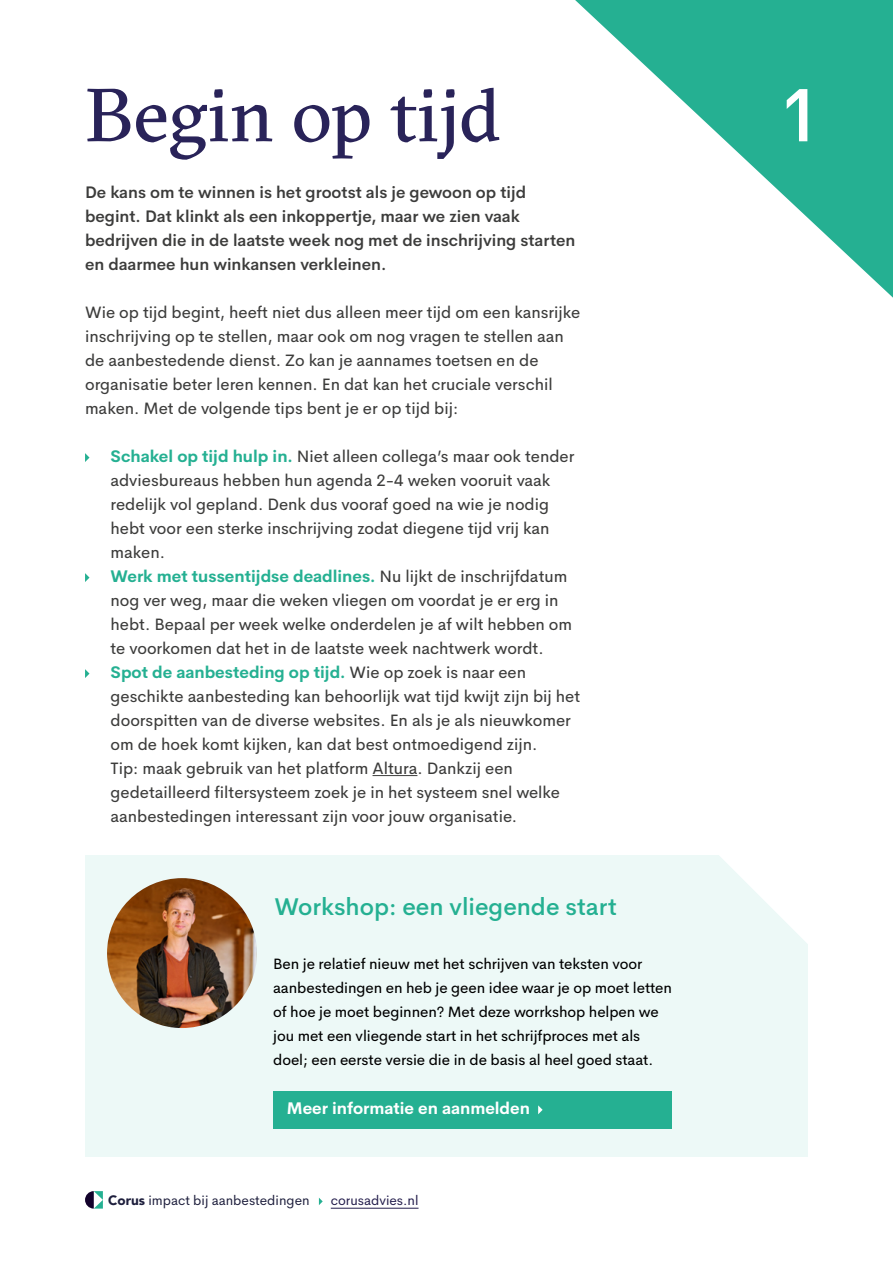
<style>
.page{position:relative;width:893px;height:1263px;background:#fff}
.page>*{position:absolute;margin:0;border:0;box-sizing:border-box;transform-origin:0 0}
.t1{font:75px "GT Sectra";color:#292359}
.t2{font:500 75px "Cerebri Sans Pro";color:#fff}
.t3{font:500 24px "Cerebri Sans Pro";color:#25b092}
.t4{font:16.5px/24px "Cerebri Sans Pro";color:#3c3c3b}
.t5{font:600 16.5px/24px "Cerebri Sans Pro";color:#3c3c3b}
.t6{font:700 16.5px "Cerebri Sans Pro";color:#fff}
.t7{font:15px/24px "Cerebri Sans Pro";letter-spacing:-.005em;color:#000}
.t8{font:13.5px "Cerebri Sans Pro";color:#1e1f3d}
.t9{font:13.5px "Cerebri Sans Pro";color:#231d4c}
.s1{font-weight:700;color:#25b092}
.s2{font-family:"Avenir LT Std";font-weight:900}
</style>
<div class="page">
<svg style="left:85px;top:1191px;width:18px;height:18px"></svg>
<hr style="left:331px;top:1208px;width:88px;height:1px;background:#231d4c">
<svg style="left:319px;top:1198px;width:4px;height:7px"></svg>
<svg style="left:575px;top:0;width:318px;height:298px"></svg>
<hr style="left:372px;top:775px;width:45px;height:1px;background:#3c3c3b">
<svg style="left:85px;top:453px;width:5px;height:9px"></svg>
<svg style="left:85px;top:573px;width:5px;height:9px"></svg>
<svg style="left:85px;top:669px;width:5px;height:9px"></svg>
<div style="left:85px;top:855px;width:723px;height:302px;background:#edf9f7"></div>
<div style="left:273px;top:1091px;width:399px;height:37px;background:#25b092"></div>
<svg style="left:538px;top:1105px;width:5px;height:9px"></svg>
<img style="left:107px;top:878px;width:150px;height:150px;border-radius:75px">
<svg style="left:719px;top:855px;width:89px;height:89px"></svg>
<h1 class="t1" style="left:85px;top:73px;width:417px">Begin op tijd</h1>
<p class="t5" style="left:85px;top:179px;width:492px">De kans om te winnen is het grootst als je gewoon op tijd begint. Dat klinkt als een inkoppertje, maar we zien vaak bedrijven die in de laatste week nog met de inschrijving starten en daarmee hun winkansen verkleinen.</p>
<p class="t4" style="left:85px;top:299px;width:497px">Wie op tijd begint, heeft niet dus alleen meer tijd om een kansrijke inschrijving op te stellen, maar ook om nog vragen te stellen aan de aanbestedende dienst. Zo kan je aannames toetsen en de organisatie beter leren kennen. En dat kan het cruciale verschil maken. Met de volgende tips bent je er op tijd bij:</p>
<p class="t4" style="left:111px;top:443px;width:471px"><span class="s1">Schakel op tijd hulp in.</span> Niet alleen collega’s maar ook tender adviesbureaus hebben hun agenda 2-4 weken vooruit vaak redelijk vol gepland. Denk dus vooraf goed na wie je nodig hebt voor een sterke inschrijving zodat diegene tijd vrij kan maken.<br><span class="s1">Werk met tussentijdse deadlines.</span> Nu lijkt de inschrijfdatum nog ver weg, maar die weken vliegen om voordat je er erg in hebt. Bepaal per week welke onderdelen je af wilt hebben om te voorkomen dat het in de laatste week nachtwerk wordt.<br><span class="s1">Spot de aanbesteding op tijd.</span> Wie op zoek is naar een geschikte aanbesteding kan behoorlijk wat tijd kwijt zijn bij het doorspitten van de diverse websites. En als je als nieuwkomer om de hoek komt kijken, kan dat best ontmoedigend zijn.<br>Tip: maak gebruik van het platform Altura. Dankzij een gedetailleerd filtersysteem zoek je in het systeem snel welke aanbestedingen interessant zijn voor jouw organisatie.</p>
<h2 class="t3" style="left:275px;top:888px;width:344px">Workshop: een vliegende start</h2>
<p class="t7" style="left:273px;top:950px;width:400px">Ben je relatief nieuw met het schrijven van teksten voor aanbestedingen en heb je geen idee waar je op moet letten of hoe je moet beginnen? Met deze worrkshop helpen we jou met een vliegende start in het schrijfproces met als doel; een eerste versie die in de basis al heel goed staat.</p>
<p class="t6" style="left:287px;top:1095px;width:245px">Meer informatie en aanmelden</p>
<p class="t8" style="left:108px;top:1190px;width:203px"><span class="s2">Corus</span> impact bij aanbestedingen</p>
<p class="t9" style="left:331px;top:1190px;width:89px">corusadvies.nl</p>
<h1 class="t2" style="left:778px;top:56px;width:45px">1</h1>
</div>
